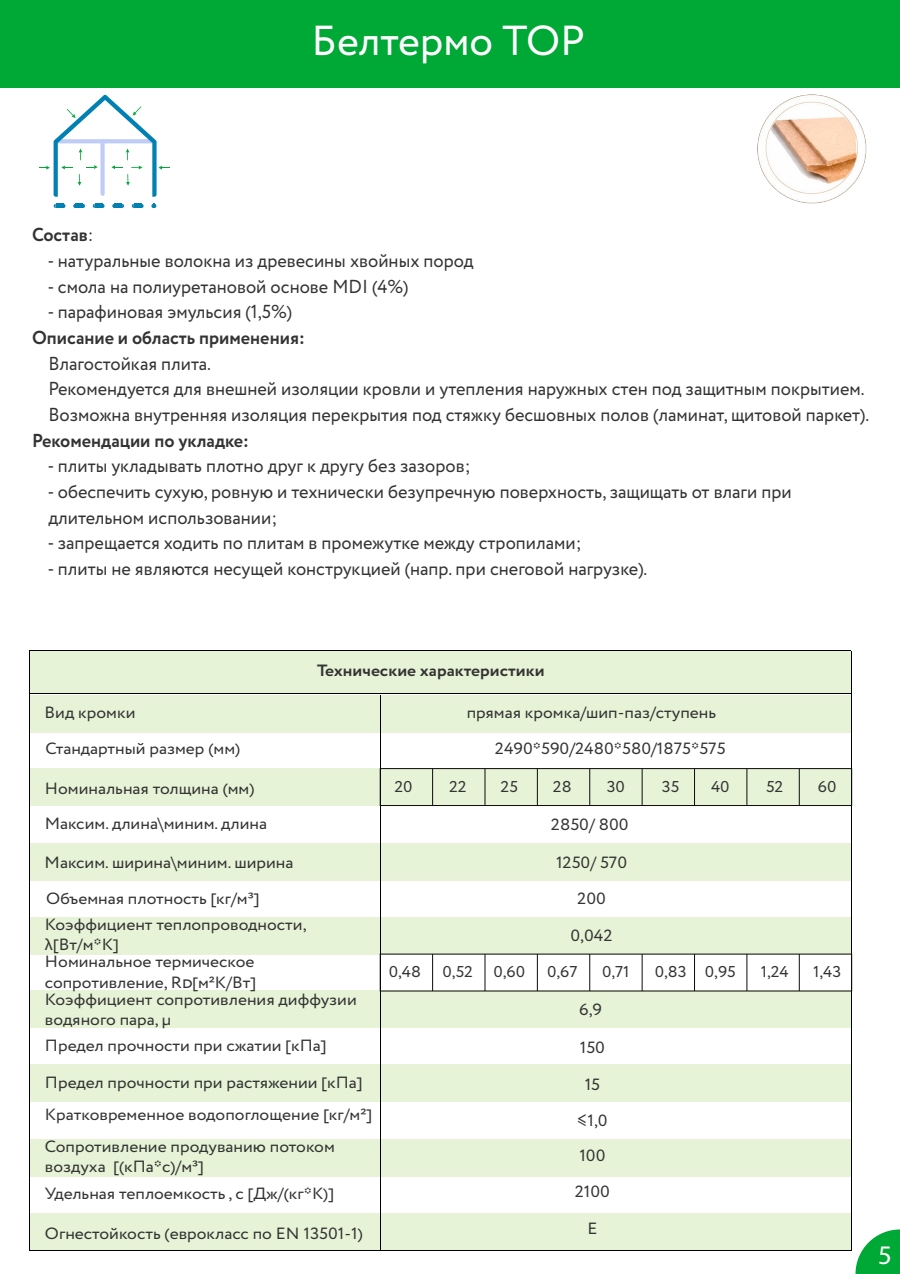
<style>
.page{position:relative;width:900px;height:1274px;background:#fff}
.page>*{position:absolute;margin:0;border:0;box-sizing:border-box;transform-origin:0 0}
.t1{font:41.88px "Circe";color:#fff}
.t2{font:26.88px "Myriad Pro";color:#fff}
.t3{font:18.75px/25.6px "Circe";color:#333}
.t4{font:700 18.75px "Circe";color:#333}
.t5{font:700 16.31px "Circe";color:#333;scale:1.06 1}
.t6{font:16.25px/20px "Circe";color:#333;scale:1.06 1}
.t7{font:15.69px "Circe";color:#333;scale:1.06 1}
.s1{font-weight:400}
.s2{font-family:"Myriad Pro"}
</style>
<div class="page">
<div style="left:0;top:0;width:900px;height:88px;background:#00a936"></div>
<div style="left:30px;top:695px;width:821px;height:37px;background:#e6f3d6"></div>
<div style="left:30px;top:768px;width:821px;height:37px;background:#e6f3d6"></div>
<div style="left:30px;top:843px;width:821px;height:37px;background:#e6f3d6"></div>
<div style="left:30px;top:917px;width:821px;height:37px;background:#e6f3d6"></div>
<div style="left:30px;top:990px;width:821px;height:37px;background:#e6f3d6"></div>
<div style="left:30px;top:1064px;width:821px;height:37px;background:#e6f3d6"></div>
<div style="left:30px;top:1138px;width:821px;height:37px;background:#e6f3d6"></div>
<div style="left:30px;top:1212px;width:821px;height:37px;background:#e6f3d6"></div>
<div style="left:30px;top:650px;width:821px;height:43px;background:#e6f3d6"></div>
<hr style="left:380px;top:695px;width:1px;height:555px;background:#000">
<hr style="left:851px;top:650px;width:1px;height:599px;background:#000">
<hr style="left:29px;top:650px;width:1px;height:599px;background:#000">
<hr style="left:30px;top:1249px;width:822px;height:1px;background:#000">
<hr style="left:29px;top:693px;width:822px;height:1px;background:#000">
<hr style="left:29px;top:650px;width:822px;height:1px;background:#000">
<div style="left:380px;top:768px;width:472px;height:37px;border:1px solid #0c0c0c"></div>
<hr style="left:799px;top:768px;width:1px;height:37px;background:#0c0c0c">
<hr style="left:747px;top:768px;width:1px;height:37px;background:#0c0c0c">
<hr style="left:694px;top:768px;width:1px;height:37px;background:#0c0c0c">
<hr style="left:642px;top:768px;width:1px;height:37px;background:#0c0c0c">
<hr style="left:589px;top:768px;width:1px;height:37px;background:#0c0c0c">
<hr style="left:537px;top:768px;width:1px;height:37px;background:#0c0c0c">
<hr style="left:485px;top:768px;width:1px;height:37px;background:#0c0c0c">
<hr style="left:432px;top:768px;width:1px;height:37px;background:#0c0c0c">
<hr style="left:799px;top:953px;width:1px;height:37px;background:#0c0c0c">
<hr style="left:747px;top:953px;width:1px;height:37px;background:#0c0c0c">
<hr style="left:694px;top:953px;width:1px;height:37px;background:#0c0c0c">
<hr style="left:642px;top:953px;width:1px;height:37px;background:#0c0c0c">
<hr style="left:589px;top:953px;width:1px;height:37px;background:#0c0c0c">
<hr style="left:537px;top:953px;width:1px;height:37px;background:#0c0c0c">
<hr style="left:485px;top:953px;width:1px;height:37px;background:#0c0c0c">
<hr style="left:432px;top:953px;width:1px;height:37px;background:#0c0c0c">
<svg style="left:856px;top:1229px;width:44px;height:44px"></svg>
<svg style="left:54px;top:204px;width:11px;height:4px"></svg>
<svg style="left:73px;top:204px;width:12px;height:4px"></svg>
<svg style="left:93px;top:204px;width:12px;height:4px"></svg>
<svg style="left:112px;top:204px;width:12px;height:4px"></svg>
<svg style="left:132px;top:204px;width:12px;height:4px"></svg>
<svg style="left:151px;top:204px;width:5px;height:4px"></svg>
<svg style="left:39px;top:95px;width:130px;height:102px"></svg>
<img style="left:757px;top:94px;width:110px;height:110px">
<h1 class="t1" style="left:312px;top:13px;width:275px">Белтермо TOP</h1>
<p class="t4" style="left:32px;top:222px;width:63px">Состав<span class="s1">:</span></p>
<p class="t3" style="left:48px;top:248px;width:427px">- натуральные волокна из древесины хвойных пород</p>
<p class="t3" style="left:48px;top:274px;width:363px">- смола на полиуретановой основе MDI (4%)</p>
<p class="t3" style="left:48px;top:300px;width:246px">- парафиновая эмульсия (1,5%)</p>
<p class="t4" style="left:32px;top:325px;width:274px">Описание и область применения:</p>
<p class="t3" style="left:48px;top:351px;width:822px">Влагостойкая плита.<br>Рекомендуется для внешней изоляции кровли и утепления наружных стен под защитным покрытием.<br>Возможна внутренняя изоляция перекрытия под стяжку бесшовных полов (ламинат, щитовой паркет).</p>
<p class="t4" style="left:32px;top:427px;width:218px">Рекомендации по укладке:</p>
<p class="t3" style="left:48px;top:453px;width:425px">- плиты укладывать плотно друг к другу без зазоров;</p>
<p class="t3" style="left:48px;top:479px;width:746px">- обеспечить сухую, ровную и технически безупречную поверхность, защищать от влаги при длительном использовании;</p>
<p class="t3" style="left:48px;top:530px;width:535px">- запрещается ходить по плитам в промежутке между стропилами;</p>
<p class="t3" style="left:48px;top:556px;width:601px">- плиты не являются несущей конструкцией (напр. при снеговой нагрузке).</p>
<p class="t5" style="left:317px;top:659px;width:216px">Технические характеристики</p>
<p class="t6" style="left:45px;top:703px;width:87px">Вид кромки</p>
<p class="t6" style="left:467px;top:703px;width:237px">прямая кромка/шип-паз/ступень</p>
<p class="t6" style="left:45px;top:739px;width:185px">Стандартный размер (мм)</p>
<p class="t6" style="left:45px;top:778px;width:199px">Номинальная толщина (мм)</p>
<p class="t6" style="left:45px;top:814px;width:211px">Максим. длина\миним. длина</p>
<p class="t6" style="left:45px;top:852px;width:236px">Максим. ширина\миним. ширина</p>
<p class="t6" style="left:46px;top:888px;width:202px">Объемная плотность [кг/м³]</p>
<p class="t6" style="left:45px;top:915px;width:248px">Коэффициент теплопроводности, <span class="s2">λ</span>[Вт/м*К]</p>
<p class="t6" style="left:45px;top:952px;width:200px">Номинальное термическое сопротивление, RD[м²К/Вт]</p>
<p class="t6" style="left:45px;top:989px;width:296px">Коэффициент сопротивления диффузии водяного пара, µ</p>
<p class="t6" style="left:45px;top:1035px;width:267px">Предел прочности при сжатии [кПа]</p>
<p class="t6" style="left:45px;top:1073px;width:301px">Предел прочности при растяжении [кПа]</p>
<p class="t6" style="left:45px;top:1105px;width:310px">Кратковременное водопоглощение [кг/м²]</p>
<p class="t6" style="left:45px;top:1136px;width:275px">Сопротивление продуванию потоком воздуха [(кПа*с)/м³]</p>
<p class="t6" style="left:45px;top:1184px;width:274px">Удельная теплоемкость , с [Дж/(кг*К)]</p>
<p class="t6" style="left:45px;top:1223px;width:301px">Огнестойкость (еврокласс по EN 13501-1)</p>
<p class="t6" style="left:495px;top:739px;width:219px">2490*590/2480*580/1875*575</p>
<p class="t7" style="left:395px;top:776px;width:19px">20</p>
<p class="t7" style="left:449px;top:776px;width:18px">22</p>
<p class="t7" style="left:501px;top:776px;width:18px">25</p>
<p class="t7" style="left:553px;top:776px;width:19px">28</p>
<p class="t7" style="left:607px;top:776px;width:19px">30</p>
<p class="t7" style="left:662px;top:776px;width:18px">35</p>
<p class="t7" style="left:711px;top:776px;width:19px">40</p>
<p class="t7" style="left:766px;top:776px;width:18px">52</p>
<p class="t7" style="left:818px;top:776px;width:19px">60</p>
<p class="t6" style="left:551px;top:814px;width:75px">2850/ 800</p>
<p class="t6" style="left:556px;top:852px;width:69px">1250/ 570</p>
<p class="t6" style="left:577px;top:888px;width:29px">200</p>
<p class="t6" style="left:571px;top:925px;width:41px">0,042</p>
<p class="t7" style="left:389px;top:961px;width:32px">0,48</p>
<p class="t7" style="left:443px;top:961px;width:30px">0,52</p>
<p class="t7" style="left:493px;top:961px;width:31px">0,60</p>
<p class="t7" style="left:547px;top:961px;width:30px">0,67</p>
<p class="t7" style="left:602px;top:961px;width:27px">0,71</p>
<p class="t7" style="left:655px;top:961px;width:78px">0,83 0,95</p>
<p class="t7" style="left:761px;top:961px;width:28px">1,24</p>
<p class="t7" style="left:813px;top:961px;width:28px">1,43</p>
<p class="t6" style="left:579px;top:1000px;width:23px">6,9</p>
<p class="t6" style="left:580px;top:1038px;width:25px">150</p>
<p class="t6" style="left:585px;top:1074px;width:16px">15</p>
<p class="t6" style="left:577px;top:1103px;width:30px;line-height:34.3px">≤1,0<br>100</p>
<p class="t6" style="left:575px;top:1181px;width:35px">2100</p>
<p class="t6" style="left:587px;top:1218px;width:11px">Е</p>
<h2 class="t2" style="left:878px;top:1237px;width:15px">5</h2>
</div>
